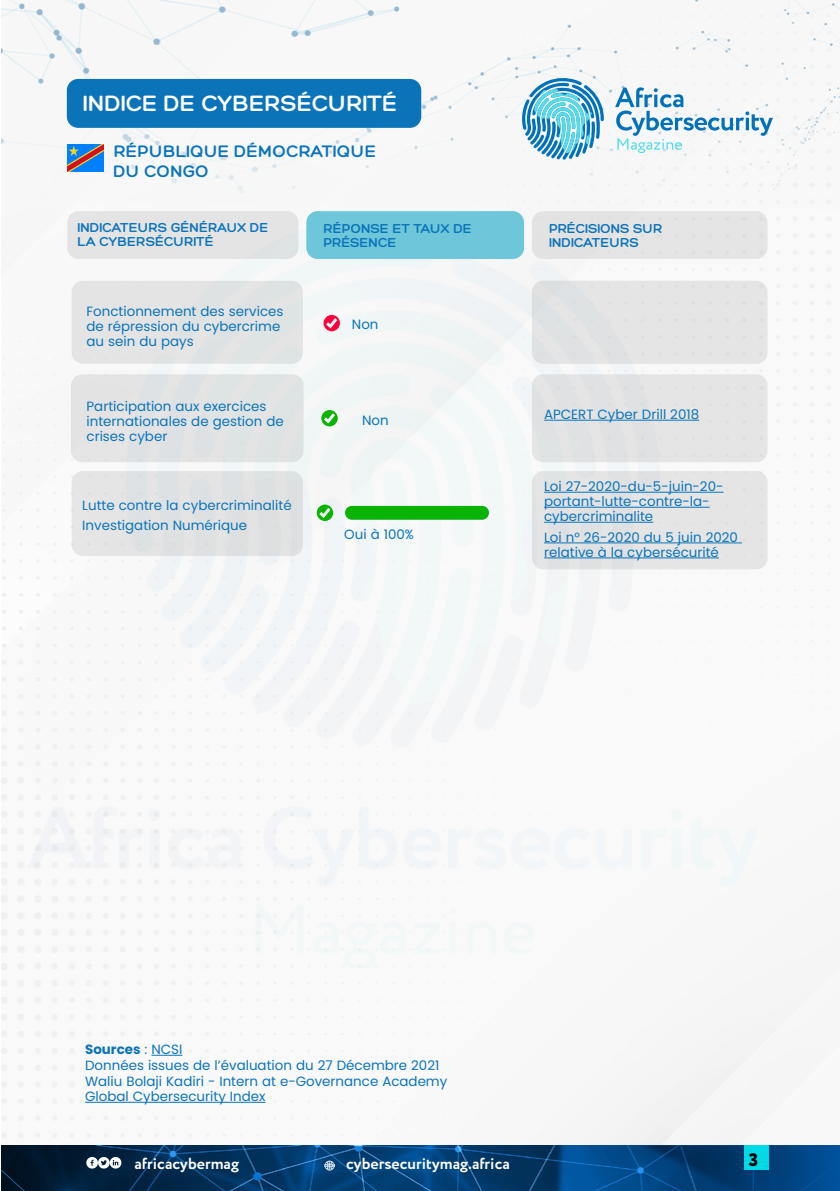
<style>
.page{position:relative;width:840px;height:1191px;background:#fff}
.page>*{position:absolute;margin:0;border:0;box-sizing:border-box;transform-origin:0 0}
.t1{font:700 24px "Hero";color:#fff}
.t2{font:700 18px/20px "Hero";letter-spacing:.01em;color:#0b74b9}
.t3{font:800 18px "Circe";color:#000}
.t4{font:700 16px "Circe";color:#fff}
.t5{font:700 14px/14px "Hero";color:#0b74b9}
.t6{font:13.4px/15px "Poppins";color:#0b74b9}
.s1{font-weight:700}
</style>
<div class="page">
<img style="left:1px;top:0;width:838px;height:211px">
<img style="left:1px;top:1145px;width:612px;height:46px">
<img style="left:613px;top:1145px;width:226px;height:46px">
<div style="left:743px;top:1145px;width:24px;height:25px;background:#00d9e6"></div>
<img style="left:2px;top:153px;width:837px;height:885px">
<svg style="left:324px;top:1160px;width:10px;height:10px"></svg>
<svg style="left:86px;top:1157px;width:35px;height:11px"></svg>
<svg style="left:521px;top:78px;width:82px;height:82px"></svg>
<svg style="left:614px;top:87px;width:158px;height:66px"></svg>
<div style="left:67px;top:79px;width:354px;height:49px;background:#0b74b9;border-radius:11px"></div>
<img style="left:67px;top:144px;width:36px;height:27px">
<div style="left:67px;top:211px;width:231px;height:48px;background:#e4e4e4;border-radius:11px"></div>
<div style="left:306px;top:211px;width:217px;height:48px;background:#6dc6d9;border-radius:11px"></div>
<div style="left:531px;top:211px;width:236px;height:48px;background:#e5e5e5;border-radius:11px"></div>
<svg style="left:323px;top:315px;width:17px;height:16px"></svg>
<svg style="left:316px;top:504px;width:17px;height:17px"></svg>
<div style="left:345px;top:506px;width:143px;height:13px;background:#09b300;border-radius:7px"></div>
<div style="left:71px;top:374px;width:232px;height:88px;background:#e1e3e3;border-radius:11px"></div>
<div style="left:72px;top:471px;width:231px;height:85px;background:#dfe2e3;border-radius:11px"></div>
<div style="left:531px;top:374px;width:236px;height:88px;background:#e5e5e5;border-radius:11px"></div>
<div style="left:531px;top:471px;width:236px;height:98px;background:#e5e5e5;border-radius:11px"></div>
<hr style="left:151px;top:1055px;width:31px;height:1px;background:#0b74b9">
<hr style="left:85px;top:1102px;width:180px;height:1px;background:#0b74b9">
<hr style="left:544px;top:492px;width:179px;height:1px;background:#0b74b9">
<hr style="left:544px;top:507px;width:165px;height:1px;background:#0b74b9">
<hr style="left:544px;top:522px;width:109px;height:1px;background:#0b74b9">
<hr style="left:544px;top:542px;width:197px;height:1px;background:#0b74b9">
<hr style="left:544px;top:557px;width:174px;height:1px;background:#0b74b9">
<hr style="left:544px;top:420px;width:154px;height:1px;background:#0b74b9">
<svg style="left:321px;top:410px;width:16px;height:16px"></svg>
<div style="left:72px;top:281px;width:231px;height:83px;background:#e4e4e4;border-radius:11px"></div>
<div style="left:531px;top:280px;width:236px;height:84px;background:#e5e5e5;border-radius:11px"></div>
<h1 class="t1" style="left:83px;top:90px;width:316px">INDICE DE CYBERSÉCURITÉ</h1>
<h2 class="t2" style="left:114px;top:142px;width:264px">RÉPUBLIQUE DÉMOCRATIQUE<br>DU CONGO</h2>
<p class="t5" style="left:77px;top:220px;width:192px">INDICATEURS GÉNÉRAUX DE<br>LA CYBERSÉCURITÉ</p>
<p class="t6" style="left:86px;top:303px;width:198px">Fonctionnement des services de répression du cybercrime au sein du pays</p>
<p class="t6" style="left:86px;top:399px;width:199px">Participation aux exercices internationales de gestion de crises cyber</p>
<p class="t6" style="left:82px;top:494px;width:211px;line-height:20.6px">Lutte contre la cybercriminalité<br>Investigation Numérique</p>
<p class="t5" style="left:323px;top:222px;width:150px">RÉPONSE ET TAUX DE<br>PRÉSENCE</p>
<p class="t5" style="left:548px;top:222px;width:115px">PRÉCISIONS SUR<br>INDICATEURS</p>
<p class="t6" style="left:352px;top:317px;width:28px">Non</p>
<p class="t6" style="left:362px;top:412px;width:28px">Non</p>
<p class="t6" style="left:344px;top:526px;width:71px">Oui à 100%</p>
<p class="t6" style="left:544px;top:407px;width:156px">APCERT Cyber Drill 2018</p>
<p class="t6" style="left:544px;top:479px;width:181px">Loi 27-2020-du-5-juin-20- portant-lutte-contre-la&shy;cybercriminalite</p>
<p class="t6" style="left:544px;top:530px;width:195px">Loi n° 26-2020 du 5 juin 2020 relative à la cybersécurité</p>
<p class="t6" style="left:85px;top:1041px;width:363px;line-height:15.6px"><span class="s1">Sources</span> : NCSI<br>Données issues de l’évaluation du 27 Décembre 2021<br>Waliu Bolaji Kadiri - Intern at e-Governance Academy Global Cybersecurity Index</p>
<p class="t4" style="left:134px;top:1152px;width:106px">africacybermag</p>
<p class="t4" style="left:346px;top:1152px;width:165px">cybersecuritymag.africa</p>
<h2 class="t3" style="left:748px;top:1147px;width:11px">3</h2>
</div>
